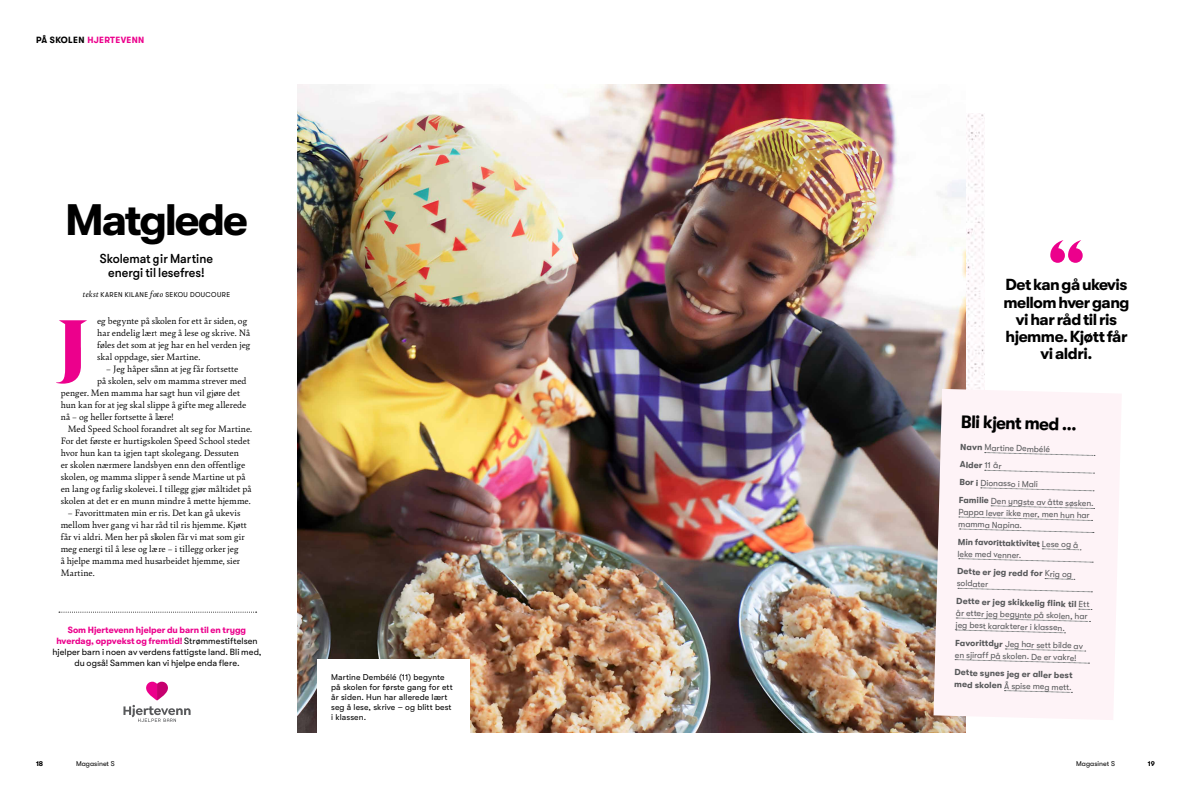
<style>
.page{position:relative;width:1191px;height:794px;background:#fff}
.page>*{position:absolute;margin:0;border:0;box-sizing:border-box;transform-origin:0 0}
.t1{font:72px "Bely Display";color:#ec008c}
.t2{font:700 44px "GT Walsheim";letter-spacing:-.05em;color:#000}
.t3{font:700 18px "GT Walsheim";color:#000;scale:.96 1}
.t4{font:700 16px/17.2px "GT Walsheim";letter-spacing:-.03em;color:#000;text-align:center}
.t5{font:500 13px/14px "GT Walsheim";color:#000;text-align:center;scale:.96 1}
.t6{font:9.8px/12px "Bely";letter-spacing:.005em;color:#000}
.t7{font:9px/11px "GT Walsheim";letter-spacing:.005em;color:#000;text-align:center}
.t8{font:700 9px "GT Walsheim";letter-spacing:.04em;color:#ec008c}
.t9{font:8.8px/11.7px "GT Walsheim";color:#58595b}
.t10{font:700 8.8px/17.7px "GT Walsheim";color:#58595b}
.t11{font:8.5px/10px "GT Walsheim";letter-spacing:.01em;color:#000}
.t12{font:7px "GT Walsheim";letter-spacing:.06em;color:#000}
.t13{font:7px "GT Walsheim";color:#000}
.t14{font:700 7px "GT Walsheim";color:#000}
.s1{color:#000}
.s2{font-family:"Bely";font-style:italic;font-size:9px}
.s3{font-weight:700;color:#ec008c}
.s4{font-weight:400}
.s5{font-weight:700}
</style>
<div class="page">
<svg style="left:59px;top:611px;width:198px;height:1px"></svg>
<img style="left:965px;top:114px;width:19px;height:275px">
<img style="left:298px;top:84px;width:667px;height:648px">
<svg style="left:123px;top:681px;width:68px;height:41px"></svg>
<div style="left:317px;top:659px;width:153px;height:75px;background:#fff"></div>
<div style="left:933px;top:389px;width:188px;height:331px;background:#fef3f7"></div>
<svg style="left:984px;top:452px;width:111px;height:4px"></svg>
<svg style="left:984px;top:470px;width:110px;height:4px"></svg>
<svg style="left:980px;top:487px;width:114px;height:4px"></svg>
<svg style="left:990px;top:505px;width:104px;height:4px"></svg>
<svg style="left:958px;top:516px;width:134px;height:5px"></svg>
<svg style="left:959px;top:528px;width:135px;height:5px"></svg>
<svg style="left:1041px;top:548px;width:40px;height:2px"></svg>
<svg style="left:958px;top:558px;width:135px;height:5px"></svg>
<svg style="left:1044px;top:578px;width:30px;height:2px"></svg>
<svg style="left:957px;top:588px;width:135px;height:4px"></svg>
<svg style="left:1078px;top:608px;width:14px;height:2px"></svg>
<svg style="left:955px;top:617px;width:135px;height:5px"></svg>
<svg style="left:955px;top:629px;width:110px;height:4px"></svg>
<svg style="left:1004px;top:648px;width:81px;height:4px"></svg>
<svg style="left:954px;top:659px;width:135px;height:5px"></svg>
<svg style="left:1004px;top:690px;width:68px;height:3px"></svg>
<svg style="left:1050px;top:240px;width:32px;height:23px"></svg>
<p class="t8" style="left:36px;top:35px;width:110px"><span class="s1">PÅ SKOLEN</span> HJERTEVENN</p>
<h2 class="t2" style="left:65px;top:195px;width:184px">Matglede</h2>
<h3 class="t5" style="left:100px;top:251px;width:119px">Skolemat gir Martine energi til lesefres!</h3>
<p class="t12" style="left:83px;top:291px;width:149px"><span class="s2">tekst</span> KAREN KILANE <span class="s2">foto</span> SEKOU DOUCOURE</p>
<p class="t6" style="left:97px;top:314px;width:155px">eg begynte på skolen for ett år siden, og har endelig lært meg å lese og skrive. Nå føles det som at jeg har en hel verden jeg skal oppdage, sier Martine.</p>
<p class="t6" style="left:106px;top:362px;width:134px">– Jeg håper sånn at jeg får fortsette</p>
<p class="t6" style="left:97px;top:374px;width:151px">på skolen, selv om mamma strever med</p>
<p class="t6" style="left:61px;top:386px;width:181px">penger. Men mamma har sagt hun vil gjøre det</p>
<p class="t6" style="left:61px;top:398px;width:187px">hun kan for at jeg skal slippe å gifte meg allerede</p>
<p class="t6" style="left:61px;top:410px;width:115px">nå – og heller fortsette å lære!</p>
<p class="t6" style="left:68px;top:422px;width:186px">Med Speed School forandret alt seg for Martine.</p>
<p class="t6" style="left:61px;top:434px;width:191px">For det første er hurtigskolen Speed School stedet</p>
<p class="t6" style="left:61px;top:446px;width:180px">hvor hun kan ta igjen tapt skolegang. Dessuten</p>
<p class="t6" style="left:61px;top:458px;width:186px">er skolen nærmere landsbyen enn den offentlige</p>
<p class="t6" style="left:61px;top:470px;width:186px">skolen, og mamma slipper å sende Martine ut på</p>
<p class="t6" style="left:61px;top:482px;width:192px">en lang og farlig skolevei. I tillegg gjør måltidet på</p>
<p class="t6" style="left:61px;top:494px;width:191px">skolen at det er en munn mindre å mette hjemme.</p>
<p class="t6" style="left:61px;top:506px;width:188px;text-indent:7px">– Favorittmaten min er ris. Det kan gå ukevis mellom hver gang vi har råd til ris hjemme. Kjøtt får vi aldri. Men her på skolen får vi mat som gir meg energi til å lese og lære – i tillegg orker jeg<br>å hjelpe mamma med husarbeidet hjemme, sier Martine.</p>
<h1 class="t1" style="left:57px;top:288px;width:33px">J</h1>
<p class="t7" style="left:52px;top:624px;width:211px"><span class="s3">Som Hjertevenn hjelper du barn til en trygg hverdag, oppvekst og fremtid!</span> Strømmestiftelsen hjelper barn i noen av verdens fattigste land. Bli med, du også! Sammen kan vi hjelpe enda flere.</p>
<p class="t11" style="left:331px;top:672px;width:123px">Martine Dembélé (11) begynte på skolen for første gang for ett år siden. Hun har allerede lært seg å lese, skrive – og blitt best i klassen.</p>
<h3 class="t4" style="left:1003px;top:276px;width:128px">Det kan gå ukevis mellom hver gang vi har råd til ris hjemme. Kjøtt får vi aldri.</h3>
<h3 class="t3" style="left:961px;top:412px;width:122px;rotate:1deg">Bli kjent med …</h3>
<p class="t10" style="left:960px;top:438px;width:24px;rotate:2deg">Navn</p>
<p class="t9" style="left:984px;top:442px;width:67px;rotate:1deg">Martine Dembélé</p>
<p class="t10" style="left:960px;top:455px;width:43px;rotate:2deg">Alder <span class="s4">11 år<br></span>Bor i</p>
<p class="t9" style="left:959px;top:473px;width:136px;line-height:18px;text-indent:21px;rotate:1deg">Dionasso i Mali<br><span class="s5">Familie</span> Den yngste av åtte søsken.</p>
<p class="t9" style="left:958px;top:506px;width:133px;rotate:1deg">Pappa lever ikke mer, men hun har mamma Napina.</p>
<p class="t9" style="left:958px;top:536px;width:121px;rotate:1deg"><span class="s5">Min favorittaktivitet</span> Lese og å leke med venner.</p>
<p class="t10" style="left:957px;top:562px;width:87px;rotate:2deg">Dette er jeg redd for</p>
<p class="t9" style="left:1045px;top:568px;width:29px;rotate:1deg">Krig og</p>
<p class="t9" style="left:957px;top:577px;width:33px;rotate:1deg">soldater</p>
<p class="t10" style="left:956px;top:591px;width:122px;rotate:2deg">Dette er jeg skikkelig flink til</p>
<p class="t9" style="left:956px;top:596px;width:135px;text-indent:123px;rotate:1deg">Ett år etter jeg begynte på skolen, har jeg best karakterer i klassen.</p>
<p class="t10" style="left:955px;top:633px;width:49px;rotate:2deg">Favorittdyr</p>
<p class="t9" style="left:955px;top:637px;width:129px;text-indent:50px;rotate:1deg">Jeg har sett bilde av en sjiraff på skolen. De er vakre!</p>
<p class="t10" style="left:954px;top:665px;width:120px;line-height:12.3px;rotate:2deg">Dette synes jeg er aller best med skolen</p>
<p class="t9" style="left:1004px;top:680px;width:69px;rotate:1deg">Å spise meg mett.</p>
<p class="t14" style="left:36px;top:759px;width:9px">18</p>
<p class="t13" style="left:76px;top:759px;width:40px">Magasinet S</p>
<p class="t13" style="left:1076px;top:759px;width:40px">Magasinet S</p>
<p class="t14" style="left:1148px;top:759px;width:9px">19</p>
</div>
